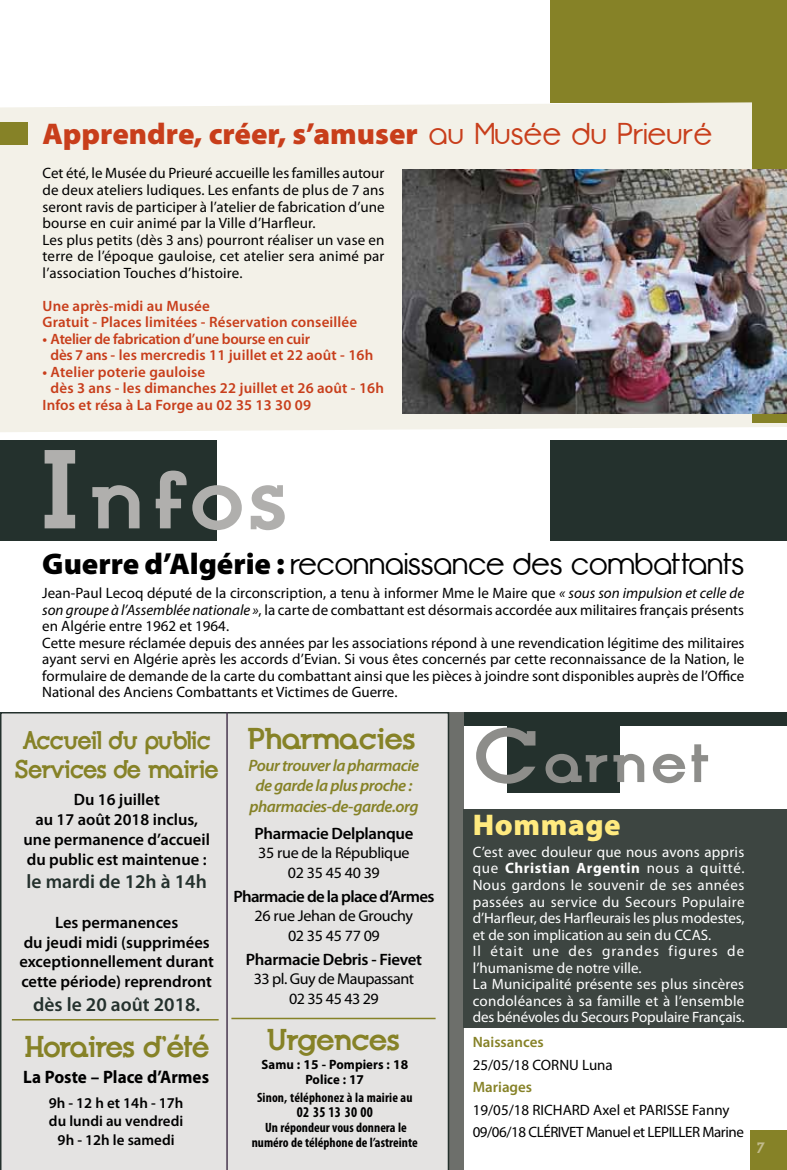
<style>
.page{position:relative;width:787px;height:1170px;background:#fff}
.page>*{position:absolute;margin:0;border:0;box-sizing:border-box;transform-origin:0 0}
.t1{font:700 82.5px "Opificio Serif";color:#b0afad;scale:1.1 1}
.t2{font:700 53.85px "Opificio Serif";letter-spacing:.04em;color:#8d8d8a;scale:1.1 1}
.t3{font:30px "Opificio";color:#000}
.t4{font:900 30px "Myriad Pro";color:#c83e1b}
.t5{font:700 30px "Opificio Serif";letter-spacing:-.05em;color:#868227}
.t6{font:700 30px "Opificio Serif";letter-spacing:-.03em;color:#868227}
.t7{font:900 30px "Myriad Pro";letter-spacing:.02em;color:#ffea7f}
.t8{font:700 25.5px/29.1px "Opificio Serif";letter-spacing:-.04em;color:#868227;text-align:center;scale:.93 1}
.t9{font:600 19.5px "Myriad Pro";color:#24312d}
.t10{font:700 18px "Myriad Pro";color:#000;scale:.95 1}
.t11{font:600 16.5px/19.8px "Myriad Pro";color:#000;text-align:center}
.t12{font:italic 600 16.5px/19.5px "Myriad Pro";letter-spacing:-.03em;color:#868227;text-align:center}
.t13{font:600 16.5px "Myriad Pro";letter-spacing:-.02em;color:#000}
.t14{font:600 16.5px "Myriad Pro";letter-spacing:-.04em;color:#000}
.t15{font:15.75px/19.5px "Myriad Pro";letter-spacing:-.02em;color:#000;text-align:center}
.t16{font:15px/16.5px "Myriad Pro";color:#000}
.t17{font:15px/16.5px "Myriad Pro";letter-spacing:.015em;color:#fff}
.t18{font:600 15px/16.5px "Myriad Pro";letter-spacing:.01em;color:#c83e1b}
.t19{font:600 15px/16.5px "Myriad Pro";letter-spacing:-.02em;color:#c83e1b}
.t20{font:15px/22.5px "Myriad Pro";letter-spacing:-.03em;color:#000}
.t21{font:600 15px/18px "Myriad Pro";color:#000;text-align:center}
.t22{font:600 15px "Myriad Pro";color:#868227}
.t23{font:700 condensed 15px "Myriad Pro";letter-spacing:.02em;color:#000;scale:.95 1}
.t24{font:700 15px "Opificio Serif";color:#c2bb8c}
.t25{font:700 condensed 13.5px/15px "Myriad Pro";color:#000;text-align:center}
.t26{font:700 13.5px/15px "Myriad Pro";letter-spacing:.005em;color:#000;text-align:center;scale:.95 1}
.s1{font-family:"Opificio";font-weight:400}
.s2{font-size:111.9px}
.s3{font-family:"Myriad Pro";font-weight:900}
.s4{font-style:italic}
.s5{font-size:75.45px}
.s6{font-weight:700}
</style>
<div class="page">
<div style="left:750px;top:1130px;width:37px;height:39px;background:#868227"></div>
<div style="left:550px;top:0;width:237px;height:102px;background:#868227"></div>
<div style="left:0;top:102px;width:787px;height:330px;background:#f3f1e8"></div>
<div style="left:0;top:122px;width:27px;height:23px;background:#868227"></div>
<div style="left:752px;top:64px;width:35px;height:358px;background:#868227"></div>
<img style="left:402px;top:169px;width:385px;height:244px">
<div style="left:458px;top:712px;width:329px;height:13px;background:#24312d"></div>
<div style="left:449px;top:712px;width:14px;height:457px;background:#6d6f6b"></div>
<div style="left:0;top:712px;width:449px;height:457px;background:#e4e3e2"></div>
<hr style="left:231px;top:1017px;width:204px;height:2px;background:#868227">
<hr style="left:12px;top:1018px;width:207px;height:2px;background:#868227">
<hr style="left:226px;top:712px;width:2px;height:457px;background:#48384f">
<div style="left:506px;top:725px;width:113px;height:68px;background:#24312d"></div>
<div style="left:0;top:440px;width:217px;height:100px;background:#24312d"></div>
<div style="left:550px;top:440px;width:237px;height:100px;background:#24312d"></div>
<div style="left:463px;top:809px;width:324px;height:219px;background:#3d4541"></div>
<h3 class="t4" style="left:43px;top:114px;width:671px">Apprendre, créer, s’amuser <span class="s1">au Musée du Prieuré</span></h3>
<p class="t16" style="left:43px;top:165px;width:344px">Cet été, le Musée du Prieuré accueille les familles autour de deux ateliers ludiques. Les enfants de plus de 7 ans seront ravis de participer à l’atelier de fabrication d’une bourse en cuir animé par la Ville d’Harfleur.<br>Les plus petits (dès 3 ans) pourront réaliser un vase en terre de l’époque gauloise, cet atelier sera animé par l’association Touches d’histoire.</p>
<p class="t18" style="left:43px;top:297px;width:316px">Une après-midi au Musée<br>Gratuit - Places limitées - Réservation conseillée</p>
<p class="t19" style="left:51px;top:330px;width:324px;text-indent:-8px">• Atelier de fabrication d’une bourse en cuir<br>dès 7 ans - les mercredis 11 juillet et 22 août - 16h</p>
<p class="t18" style="left:43px;top:363px;width:164px">• Atelier poterie gauloise</p>
<p class="t18" style="left:51px;top:379px;width:335px">dès 3 ans - les dimanches 22 juillet et 26 août - 16h</p>
<p class="t18" style="left:43px;top:396px;width:270px">Infos et résa à La Forge au 02 35 13 30 09</p>
<h1 class="t1" style="left:37px;top:450px;width:230px"><span class="s2">I</span>nfos</h1>
<h3 class="t3" style="left:42px;top:547px;width:703px"><span class="s3">Guerre d’Algérie :</span> reconnaissance des combattants</h3>
<p class="t16" style="left:42px;top:584px;width:704px">Jean-Paul Lecoq député de la circonscription, a tenu à informer Mme le Maire que <span class="s4">« sous son impulsion et celle de son groupe à l’Assemblée nationale »</span>, la carte de combattant est désormais accordée aux militaires français présents en Algérie entre 1962 et 1964.<br>Cette mesure réclamée depuis des années par les associations répond à une revendication légitime des militaires ayant servi en Algérie après les accords d’Evian. Si vous êtes concernés par cette reconnaissance de la Nation, le formulaire de demande de la carte du combattant ainsi que les pièces à joindre sont disponibles auprès de l’Office National des Anciens Combattants et Victimes de Guerre.</p>
<h3 class="t8" style="left:15px;top:726px;width:221px">Accueil du public<br>Services de mairie</h3>
<p class="t11" style="left:24px;top:789px;width:188px">Du 16 juillet<br>au 17 août 2018 inclus, une permanence d’accueil du public est maintenue :</p>
<h3 class="t9" style="left:27px;top:869px;width:182px">le mardi de 12h à 14h</h3>
<p class="t11" style="left:19px;top:911px;width:196px">Les permanences<br>du jeudi midi (supprimées exceptionnellement durant cette période) reprendront</p>
<h3 class="t9" style="left:33px;top:991px;width:168px">dès le 20 août 2018.</h3>
<h3 class="t5" style="left:24px;top:1028px;width:188px">Horaires d’été</h3>
<p class="t10" style="left:23px;top:1065px;width:197px">La Poste – Place d’Armes</p>
<p class="t21" style="left:49px;top:1093px;width:136px">9h - 12 h et 14h - 17h du lundi au vendredi<br>9h - 12h le samedi</p>
<h3 class="t6" style="left:247px;top:720px;width:171px">Pharmacies</h3>
<p class="t12" style="left:248px;top:755px;width:172px">Pour trouver la pharmacie de garde la plus proche :</p>
<p class="t12" style="left:249px;top:796px;width:171px">pharmacies-de-garde.org</p>
<p class="t13" style="left:254px;top:822px;width:160px">Pharmacie Delplanque</p>
<p class="t15" style="left:258px;top:842px;width:153px">35 rue de la République<br>02 35 45 40 39</p>
<p class="t14" style="left:233px;top:885px;width:203px">Pharmacie de la place d’Armes</p>
<p class="t15" style="left:255px;top:905px;width:160px">26 rue Jehan de Grouchy<br>02 35 45 77 09</p>
<p class="t13" style="left:246px;top:948px;width:177px">Pharmacie Debris - Fievet</p>
<p class="t15" style="left:254px;top:968px;width:162px">33 pl. Guy de Maupassant<br>02 35 45 43 29</p>
<h3 class="t5" style="left:266px;top:1020px;width:135px">Urgences</h3>
<p class="t26" style="left:261px;top:1056px;width:156px">Samu : 15 - Pompiers : 18<br>Police : 17</p>
<p class="t25" style="left:257px;top:1089px;width:157px">Sinon, téléphonez à la mairie au</p>
<p class="t23" style="left:297px;top:1102px;width:82px">02 35 13 30 00</p>
<p class="t25" style="left:252px;top:1119px;width:167px">Un répondeur vous donnera le numéro de téléphone de l’astreinte</p>
<h2 class="t2" style="left:472px;top:730px;width:216px"><span class="s5">C</span>arnet</h2>
<h3 class="t7" style="left:472px;top:805px;width:149px">Hommage</h3>
<p class="t17" style="left:472px;top:843px;width:273px">C’est avec douleur que nous avons appris que <span class="s6">Christian Argentin</span> nous a quitté.<br>Nous gardons le souvenir de ses années passées au service du Secours Populaire d’Harfleur, des Harfleurais les plus modestes, et de son implication au sein du CCAS.<br>Il était une des grandes figures de l’humanisme de notre ville.<br>La Municipalité présente ses plus sincères condoléances à sa famille et à l’ensemble des bénévoles du Secours Populaire Français.</p>
<p class="t22" style="left:472px;top:1032px;width:72px">Naissances</p>
<p class="t16" style="left:472px;top:1056px;width:142px">25/05/18 CORNU Luna</p>
<p class="t22" style="left:472px;top:1077px;width:61px">Mariages</p>
<p class="t20" style="left:472px;top:1098px;width:273px">19/05/18 RICHARD Axel et PARISSE Fanny<br>09/06/18 CLÉRIVET Manuel et LEPILLER Marine</p>
<p class="t24" style="left:756px;top:1138px;width:10px">7</p>
</div>
